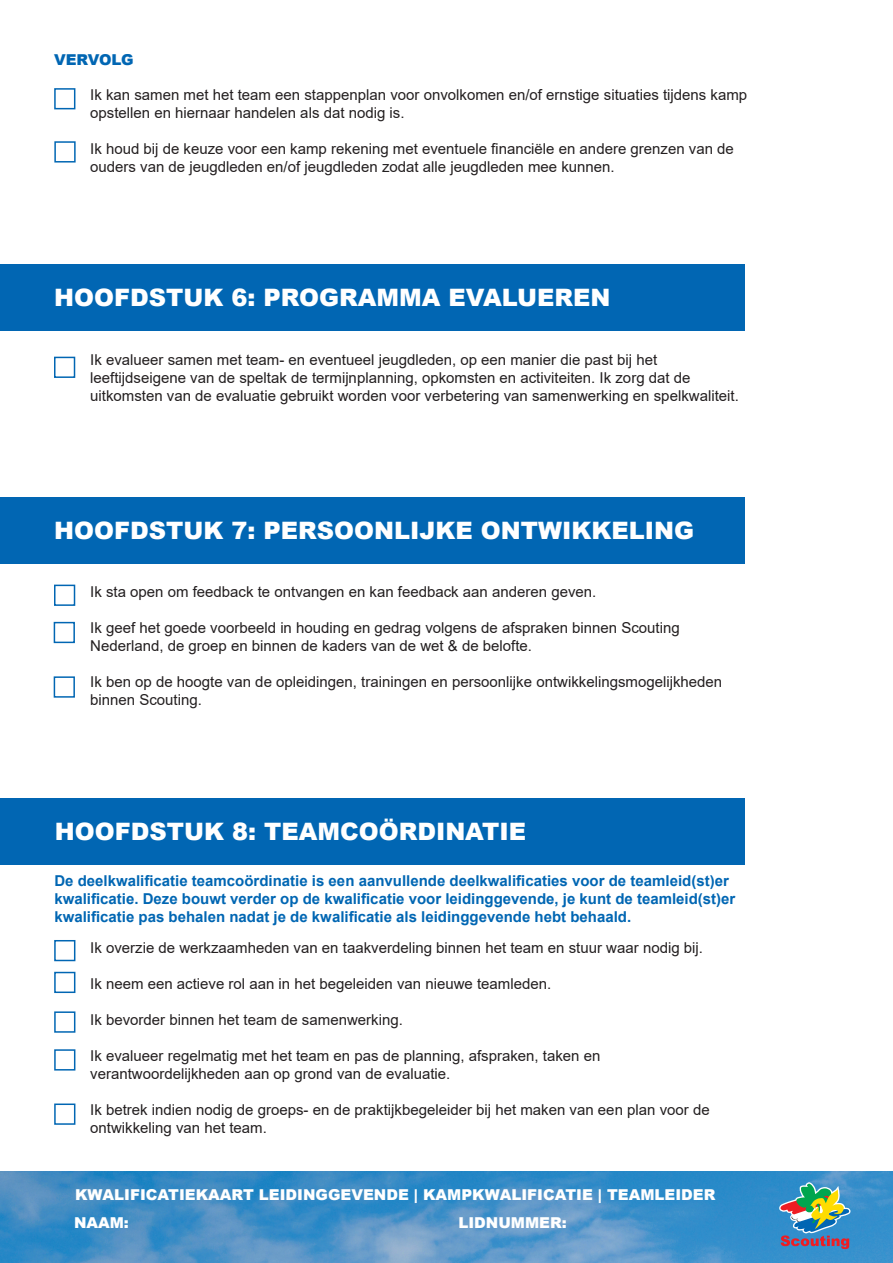
<style>
.page{position:relative;width:893px;height:1263px;background:#fff}
.page>*{position:absolute;margin:0;border:0;box-sizing:border-box;transform-origin:0 0}
.t1{font:900 24px "Arial";color:#fff}
.t2{font:15px/18px "Arial";color:#231f20}
.t3{font:700 15px/18px "Arial";color:#0166b3}
.t4{font:900 15px/27.6px "Arial";color:#fff}
.t5{font:900 15px "Arial";letter-spacing:-.01em;color:#0166b3}
</style>
<div class="page">
<div style="left:0;top:497px;width:744px;height:66px;background:#0166b3"></div>
<div style="left:54px;top:585px;width:21px;height:21px;border:2px solid #0166b3"></div>
<div style="left:54px;top:622px;width:21px;height:21px;border:2px solid #0166b3"></div>
<div style="left:54px;top:676px;width:21px;height:22px;border:2px solid #0166b3"></div>
<div style="left:1px;top:798px;width:744px;height:67px;background:#0166b3"></div>
<img style="left:0;top:1171px;width:892px;height:92px">
<svg style="left:779px;top:1182px;width:71px;height:67px"></svg>
<div style="left:54px;top:88px;width:21px;height:21px;border:2px solid #0166b3"></div>
<div style="left:54px;top:141px;width:22px;height:22px;border:2px solid #0166b3"></div>
<div style="left:0;top:264px;width:744px;height:67px;background:#0166b3"></div>
<div style="left:54px;top:357px;width:21px;height:21px;border:2px solid #0166b3"></div>
<div style="left:54px;top:940px;width:21px;height:21px;border:2px solid #0166b3"></div>
<div style="left:54px;top:972px;width:21px;height:21px;border:2px solid #0166b3"></div>
<div style="left:54px;top:1011px;width:21px;height:22px;border:2px solid #0166b3"></div>
<div style="left:54px;top:1049px;width:21px;height:21px;border:2px solid #0166b3"></div>
<div style="left:54px;top:1103px;width:21px;height:22px;border:2px solid #0166b3"></div>
<p class="t5" style="left:54px;top:49px;width:81px">VERVOLG</p>
<p class="t2" style="left:90px;top:86px;width:658px">Ik kan samen met het team een stappenplan voor onvolkomen en/of ernstige situaties tijdens kamp opstellen en hiernaar handelen als dat nodig is.</p>
<p class="t2" style="left:90px;top:140px;width:645px">Ik houd bij de keuze voor een kamp rekening met eventuele financiële en andere grenzen van de ouders van de jeugdleden en/of jeugdleden zodat alle jeugdleden mee kunnen.</p>
<h1 class="t1" style="left:54px;top:280px;width:558px">HOOFDSTUK 6: PROGRAMMA EVALUEREN</h1>
<p class="t2" style="left:90px;top:351px;width:650px">Ik evalueer samen met team- en eventueel jeugdleden, op een manier die past bij het leeftijdseigene van de speltak de termijnplanning, opkomsten en activiteiten. Ik zorg dat de uitkomsten van de evaluatie gebruikt worden voor verbetering van samenwerking en spelkwaliteit.</p>
<h1 class="t1" style="left:54px;top:513px;width:641px">HOOFDSTUK 7: PERSOONLIJKE ONTWIKKELING</h1>
<p class="t2" style="left:90px;top:583px;width:508px">Ik sta open om feedback te ontvangen en kan feedback aan anderen geven.</p>
<p class="t2" style="left:90px;top:619px;width:591px">Ik geef het goede voorbeeld in houding en gedrag volgens de afspraken binnen Scouting<br>Nederland, de groep en binnen de kaders van de wet &amp; de belofte.</p>
<p class="t2" style="left:90px;top:673px;width:633px">Ik ben op de hoogte van de opleidingen, trainingen en persoonlijke ontwikkelingsmogelijkheden binnen Scouting.</p>
<h1 class="t1" style="left:55px;top:814px;width:473px">HOOFDSTUK 8: TEAMCOÖRDINATIE</h1>
<p class="t3" style="left:54px;top:872px;width:683px">De deelkwalificatie teamcoördinatie is een aanvullende deelkwalificaties voor de teamleid(st)er kwalificatie. Deze bouwt verder op de kwalificatie voor leidinggevende, je kunt de teamleid(st)er kwalificatie pas behalen nadat je de kwalificatie als leidinggevende hebt behaald.</p>
<p class="t2" style="left:90px;top:938px;width:614px">Ik overzie de werkzaamheden van en taakverdeling binnen het team en stuur waar nodig bij.</p>
<p class="t2" style="left:90px;top:974px;width:463px">Ik neem een actieve rol aan in het begeleiden van nieuwe teamleden.</p>
<p class="t2" style="left:90px;top:1010px;width:314px">Ik bevorder binnen het team de samenwerking.</p>
<p class="t2" style="left:90px;top:1046px;width:512px">Ik evalueer regelmatig met het team en pas de planning, afspraken, taken en verantwoordelijkheden aan op grond van de evaluatie.</p>
<p class="t2" style="left:90px;top:1100px;width:621px">Ik betrek indien nodig de groeps- en de praktijkbegeleider bij het maken van een plan voor de ontwikkeling van het team.</p>
<p class="t4" style="left:74px;top:1180px;width:643px">KWALIFICATIEKAART LEIDINGGEVENDE | KAMPKWALIFICATIE | TEAMLEIDER<br>NAAM:</p>
<p class="t4" style="left:458px;top:1208px;width:110px">LIDNUMMER:</p>
</div>
